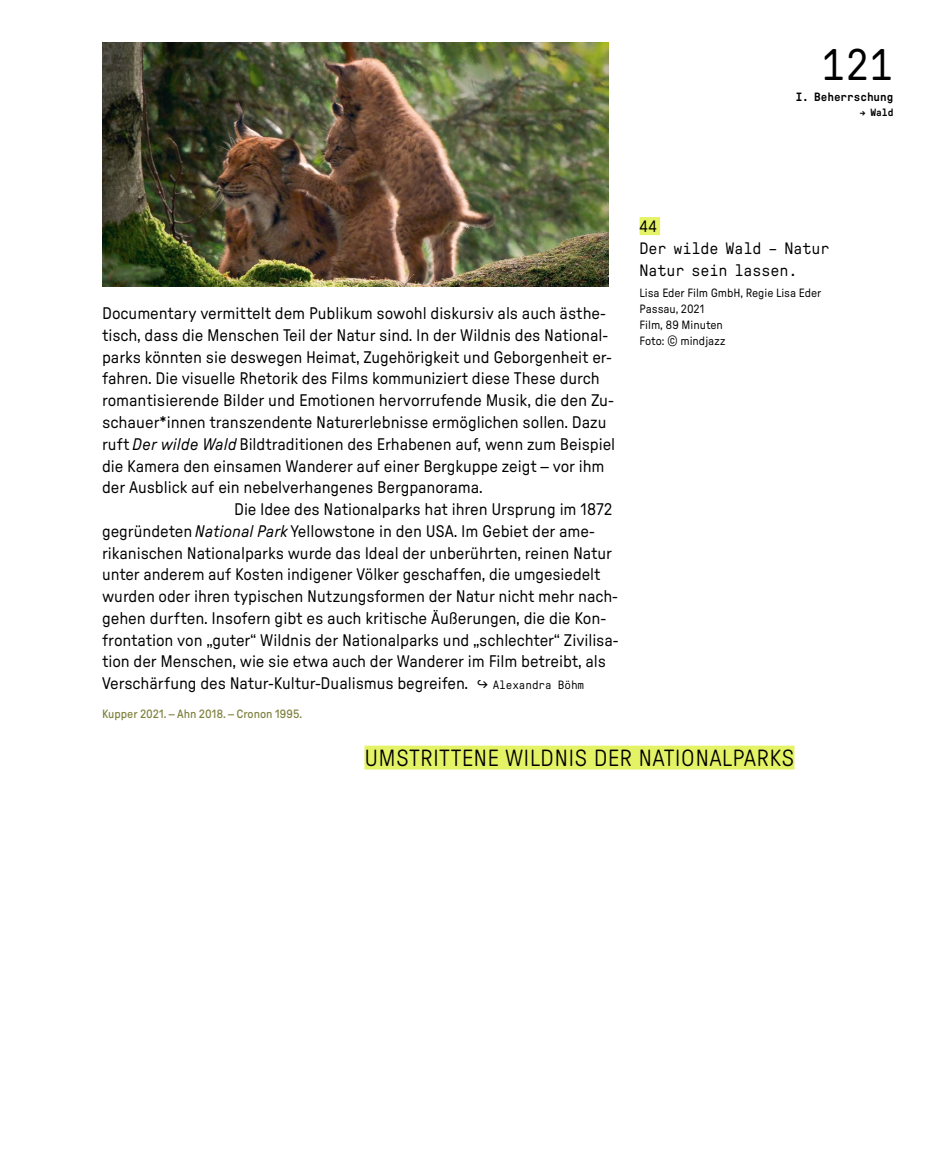
<style>
.page{position:relative;width:936px;height:1149px;background:#fff}
.page>*{position:absolute;margin:0;border:0;box-sizing:border-box;transform-origin:0 0}
.t1{font:44.25px "GT Pressura Mono Text";color:#000}
.t2{font:300 23.4px "GT Pressura";letter-spacing:.005em;color:#000}
.t3{font:16.8px "GT Pressura Text";letter-spacing:-.005em;color:#000}
.t4{font:16.5px/21.8px "GT Pressura Mono Text";letter-spacing:-.005em;color:#000}
.t5{font:16.5px "GT Pressura Text";color:#000}
.t6{font:12px/15.8px "GT Pressura Text";color:#000}
.t7{font:12px "GT Pressura";color:#7e813d}
.t8{font:500 12px "GT Pressura Mono";color:#000}
.t9{font:500 10.5px "GT Pressura Mono";color:#000}
.s1{font-style:italic}
.s2{font-family:"GT Pressura Mono Text";font-size:12px}
</style>
<div class="page">
<div style="left:639px;top:217px;width:21px;height:18px;background:#e4f365"></div>
<img style="left:102px;top:43px;width:506px;height:243px">
<div style="left:364px;top:745px;width:430px;height:24px;background:#e4f365"></div>
<h1 class="t1" style="left:821px;top:35px;width:74px">121</h1>
<p class="t8" style="left:795px;top:89px;width:99px">I. Beherrschung</p>
<p class="t9" style="left:859px;top:105px;width:35px">→ Wald</p>
<p class="t5" style="left:639px;top:217px;width:19px">44</p>
<p class="t4" style="left:639px;top:236px;width:191px">Der wilde Wald – Natur<br>Natur sein lassen.</p>
<p class="t6" style="left:639px;top:285px;width:183px">Lisa Eder Film GmbH, Regie Lisa Eder<br>Passau, 2021<br>Film, 89 Minuten<br>Foto: © mindjazz</p>
<p class="t3" style="left:102px;top:303px;width:505px">Documentary vermittelt dem Publikum sowohl diskursiv als auch ästhe-</p>
<p class="t3" style="left:102px;top:325px;width:507px">tisch, dass die Menschen Teil der Natur sind. In der Wildnis des National-</p>
<p class="t3" style="left:102px;top:347px;width:511px">parks könnten sie deswegen Heimat, Zugehörigkeit und Geborgenheit er-</p>
<p class="t3" style="left:102px;top:369px;width:499px">fahren. Die visuelle Rhetorik des Films kommuniziert diese These durch</p>
<p class="t3" style="left:102px;top:390px;width:513px">romantisierende Bilder und Emotionen hervorrufende Musik, die den Zu-</p>
<p class="t3" style="left:102px;top:412px;width:506px">schauer*innen transzendente Naturerlebnisse ermöglichen sollen. Dazu</p>
<p class="t3" style="left:102px;top:434px;width:514px">ruft <span class="s1">Der wilde Wald</span> Bildtraditionen des Erhabenen auf, wenn zum Beispiel</p>
<p class="t3" style="left:102px;top:456px;width:504px">die Kamera den einsamen Wanderer auf einer Bergkuppe zeigt – vor ihm</p>
<p class="t3" style="left:102px;top:477px;width:382px">der Ausblick auf ein nebelverhangenes Bergpanorama.</p>
<p class="t3" style="left:234px;top:499px;width:380px">Die Idee des Nationalparks hat ihren Ursprung im 1872</p>
<p class="t3" style="left:102px;top:521px;width:493px">gegründeten <span class="s1">National Park</span> Yellowstone in den USA. Im Gebiet der ame-</p>
<p class="t3" style="left:102px;top:543px;width:511px">rikanischen Nationalparks wurde das Ideal der unberührten, reinen Natur</p>
<p class="t3" style="left:102px;top:564px;width:500px">unter anderem auf Kosten indigener Völker geschaffen, die umgesiedelt</p>
<p class="t3" style="left:102px;top:586px;width:517px">wurden oder ihren typischen Nutzungsformen der Natur nicht mehr nach-</p>
<p class="t3" style="left:102px;top:608px;width:505px">gehen durften. Insofern gibt es auch kritische Äußerungen, die die Kon-</p>
<p class="t3" style="left:102px;top:630px;width:518px">frontation von „guter“ Wildnis der Nationalparks und „schlechter“ Zivilisa-</p>
<p class="t3" style="left:102px;top:651px;width:505px">tion der Menschen, wie sie etwa auch der Wanderer im Film betreibt, als</p>
<p class="t3" style="left:102px;top:673px;width:483px">Verschärfung des Natur-Kultur-Dualismus begreifen. ↪ <span class="s2">Alexandra Böhm</span></p>
<p class="t7" style="left:102px;top:706px;width:201px">Kupper 2021. – Ahn 2018. – Cronon 1995.</p>
<h2 class="t2" style="left:364px;top:743px;width:431px">UMSTRITTENE WILDNIS DER NATIONALPARKS</h2>
</div>
